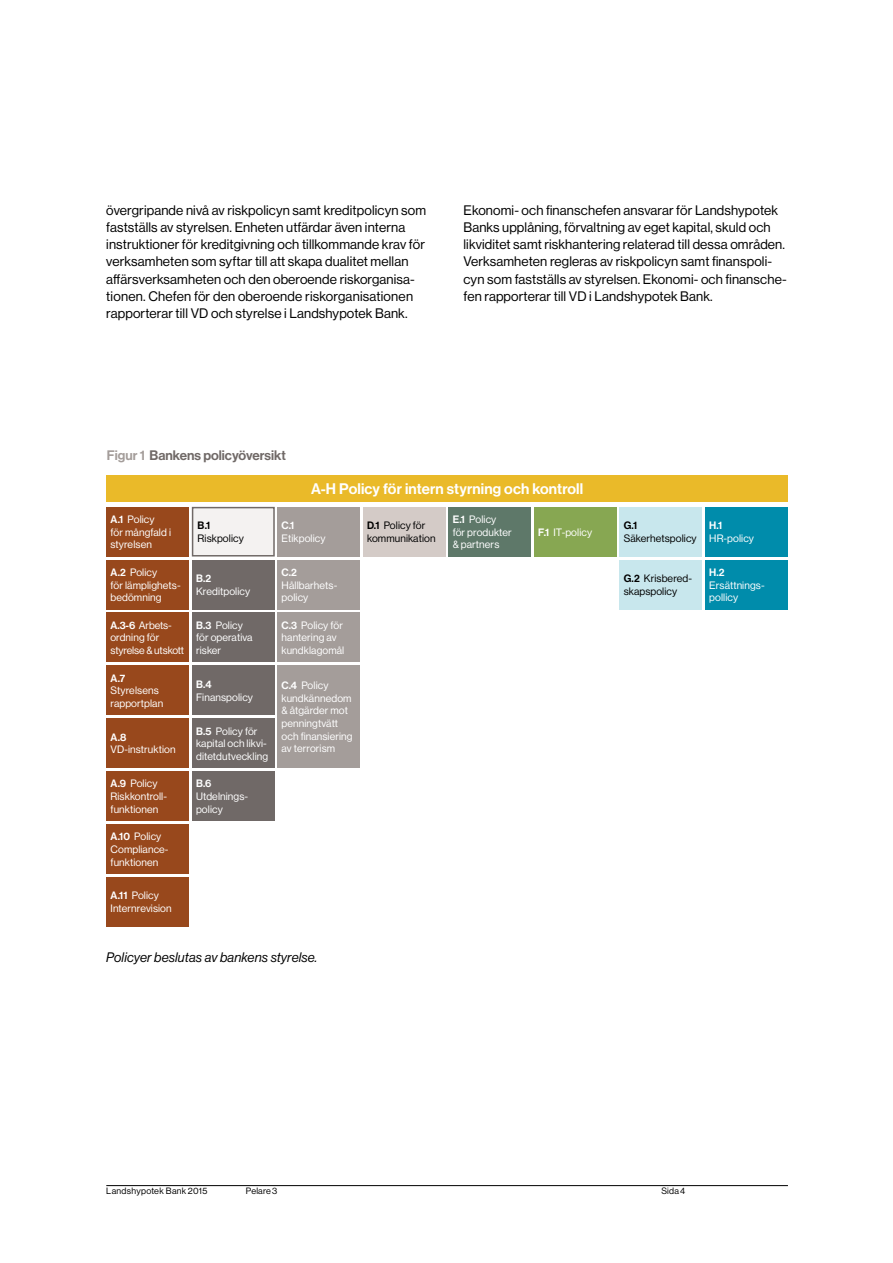
<style>
.page{position:relative;width:893px;height:1263px;background:#fff}
.page>*{position:absolute;margin:0;border:0;box-sizing:border-box;transform-origin:0 0}
.t1{font:15px "N Haas Grotesk DS Std 65 Md";letter-spacing:.01em;color:#fff}
.t2{font:13.5px/17.2px "N Haas Grotesk DS Std 55 Rg";letter-spacing:.01em;color:#000}
.t3{font:13.5px "N Haas Grotesk DS Std 56 It";letter-spacing:.01em;color:#000}
.t4{font:13.5px "N Haas Grotesk DS Std 65 Md";color:#706967}
.t5{font:10.5px/12.6px "N Haas Grotesk DS Std 55 Rg";letter-spacing:.01em;color:#fff}
.t6{font:10.5px/12.6px "N Haas Grotesk DS Std 55 Rg";letter-spacing:.01em;color:#000}
.t7{font:10.5px/12.6px "N Haas Grotesk DS Std 55 Rg";letter-spacing:-.01em;color:#fff}
.t8{font:10.5px "N Haas Grotesk DS Std 65 Md";color:#fff}
.t9{font:10.5px "N Haas Grotesk DS Std 65 Md";color:#000}
.t10{font:9px "N Haas Grotesk DS Std 55 Rg";letter-spacing:.03em;color:#000}
.s1{color:#a49d9a}
.s2{font-family:"N Haas Grotesk DS Std 65 Md"}
</style>
<div class="page">
<hr style="left:106px;top:1185px;width:682px;height:1px;background:#000">
<div style="left:106px;top:475px;width:682px;height:27px;background:#eaba29"></div>
<div style="left:106px;top:507px;width:83px;height:49px;background:#98481c"></div>
<div style="left:106px;top:560px;width:83px;height:49px;background:#98481c"></div>
<div style="left:106px;top:612px;width:83px;height:50px;background:#98481c"></div>
<div style="left:106px;top:665px;width:83px;height:50px;background:#98481c"></div>
<div style="left:106px;top:718px;width:83px;height:50px;background:#98481c"></div>
<div style="left:106px;top:771px;width:83px;height:50px;background:#98481c"></div>
<div style="left:106px;top:824px;width:83px;height:50px;background:#98481c"></div>
<div style="left:106px;top:877px;width:83px;height:49px;background:#98481c"></div>
<div style="left:193px;top:508px;width:81px;height:48px;background:#f4f2f1"></div>
<div style="left:192px;top:507px;width:83px;height:49px;border:2px solid #706967"></div>
<div style="left:192px;top:560px;width:83px;height:49px;background:#706967"></div>
<div style="left:192px;top:612px;width:83px;height:50px;background:#706967"></div>
<div style="left:192px;top:665px;width:83px;height:50px;background:#706967"></div>
<div style="left:192px;top:718px;width:83px;height:50px;background:#706967"></div>
<div style="left:192px;top:771px;width:83px;height:50px;background:#706967"></div>
<div style="left:277px;top:507px;width:83px;height:49px;background:#a49d9a"></div>
<div style="left:277px;top:560px;width:83px;height:49px;background:#a49d9a"></div>
<div style="left:277px;top:612px;width:83px;height:50px;background:#a49d9a"></div>
<div style="left:277px;top:665px;width:83px;height:103px;background:#a49d9a"></div>
<div style="left:363px;top:507px;width:83px;height:49px;background:#d4cbc7"></div>
<div style="left:448px;top:507px;width:83px;height:49px;background:#5e7869"></div>
<div style="left:534px;top:507px;width:83px;height:49px;background:#87a752"></div>
<div style="left:619px;top:507px;width:83px;height:49px;background:#c8e7ed"></div>
<div style="left:619px;top:560px;width:83px;height:49px;background:#c8e7ed"></div>
<div style="left:705px;top:507px;width:83px;height:49px;background:#008cab"></div>
<div style="left:705px;top:560px;width:83px;height:49px;background:#008cab"></div>
<p class="t2" style="left:106px;top:201px;width:321px">övergripande nivå av riskpolicyn samt kreditpolicyn som fastställs av styrelsen. Enheten utfärdar även interna instruktioner för kreditgivning och tillkommande krav för verksamheten som syftar till att skapa dualitet mellan affärsverksamheten och den oberoende riskorganisa&shy;tionen. Chefen för den oberoende riskorganisationen rapporterar till VD och styrelse i Landshypotek Bank.</p>
<p class="t2" style="left:463px;top:201px;width:325px">Ekonomi- och finanschefen ansvarar för Landshypotek Banks upplåning, förvaltning av eget kapital, skuld och likviditet samt riskhantering relaterad till dessa områden.<br>Verksamheten regleras av riskpolicyn samt finanspoli&shy;cyn som fastställs av styrelsen. Ekonomi- och finansche&shy;fen rapporterar till VD i Landshypotek Bank.</p>
<p class="t4" style="left:107px;top:447px;width:181px"><span class="s1">Figur 1</span> Bankens policyöversikt</p>
<p class="t1" style="left:311px;top:480px;width:274px">A-H Policy för intern styrning och kontroll</p>
<p class="t5" style="left:111px;top:513px;width:62px"><span class="s2">A.1</span> Policy<br>för mångfald i styrelsen</p>
<p class="t5" style="left:111px;top:566px;width:72px"><span class="s2">A.2</span> Policy<br>för lämplighets&shy;bedömning</p>
<p class="t7" style="left:111px;top:619px;width:75px"><span class="s2">A.3-6</span> Arbets&shy;ordning för styrelse &amp; utskott</p>
<p class="t8" style="left:111px;top:672px;width:16px">A.7</p>
<p class="t5" style="left:111px;top:684px;width:54px">Styrelsens rapportplan</p>
<p class="t8" style="left:111px;top:731px;width:17px">A.8</p>
<p class="t5" style="left:111px;top:743px;width:66px">VD-instruktion</p>
<p class="t5" style="left:111px;top:777px;width:58px"><span class="s2">A.9</span> Policy<br>Riskkontroll&shy;funktionen</p>
<p class="t5" style="left:111px;top:830px;width:60px"><span class="s2">A.10</span> Policy<br>Compliance&shy;funktionen</p>
<p class="t5" style="left:111px;top:889px;width:63px"><span class="s2">A.11</span> Policy<br>Internrevision</p>
<p class="t9" style="left:198px;top:520px;width:14px">B.1</p>
<p class="t6" style="left:198px;top:532px;width:48px">Riskpolicy</p>
<p class="t8" style="left:196px;top:572px;width:17px">B.2</p>
<p class="t5" style="left:196px;top:585px;width:56px">Kreditpolicy</p>
<p class="t5" style="left:196px;top:619px;width:58px"><span class="s2">B.3</span> Policy för operativa risker</p>
<p class="t8" style="left:196px;top:678px;width:17px">B.4</p>
<p class="t5" style="left:196px;top:691px;width:58px">Finanspolicy</p>
<p class="t5" style="left:196px;top:725px;width:74px"><span class="s2">B.5</span> Policy för kapital och likvi&shy;ditetdutveckling</p>
<p class="t8" style="left:196px;top:778px;width:17px">B.6</p>
<p class="t5" style="left:196px;top:790px;width:54px">Utdelnings&shy;policy</p>
<p class="t8" style="left:282px;top:520px;width:14px">C.1</p>
<p class="t5" style="left:282px;top:532px;width:45px">Etikpolicy</p>
<p class="t8" style="left:282px;top:566px;width:17px">C.2</p>
<p class="t5" style="left:282px;top:579px;width:57px">Hållbarhets&shy;policy</p>
<p class="t5" style="left:282px;top:619px;width:64px"><span class="s2">C.3</span> Policy för hantering av kundklagomål</p>
<p class="t5" style="left:282px;top:679px;width:72px"><span class="s2">C.4</span> Policy kundkännedom &amp; åtgärder mot penningtvätt och finansiering av terrorism</p>
<p class="t6" style="left:367px;top:519px;width:70px"><span class="s2">D.1</span> Policy för kommunikation</p>
<p class="t5" style="left:453px;top:513px;width:61px"><span class="s2">E.1</span> Policy<br>för produkter &amp; partners</p>
<p class="t3" style="left:106px;top:949px;width:213px">Policyer beslutas av bankens styrelse.</p>
<p class="t5" style="left:538px;top:526px;width:55px"><span class="s2">F.1</span> IT-policy</p>
<p class="t9" style="left:624px;top:520px;width:15px">G.1</p>
<p class="t6" style="left:624px;top:532px;width:74px">Säkerhetspolicy</p>
<p class="t6" style="left:624px;top:572px;width:70px"><span class="s2">G.2</span> Krisbered&shy;skapspolicy</p>
<p class="t8" style="left:709px;top:520px;width:14px">H.1</p>
<p class="t5" style="left:709px;top:532px;width:46px">HR-policy</p>
<p class="t8" style="left:709px;top:566px;width:17px">H.2</p>
<p class="t5" style="left:709px;top:579px;width:57px">Ersättnings&shy;pollicy</p>
<p class="t10" style="left:106px;top:1186px;width:103px">Landshypotek Bank 2015</p>
<p class="t10" style="left:246px;top:1186px;width:33px">Pelare 3</p>
<p class="t10" style="left:661px;top:1186px;width:25px">Sida 4</p>
</div>
